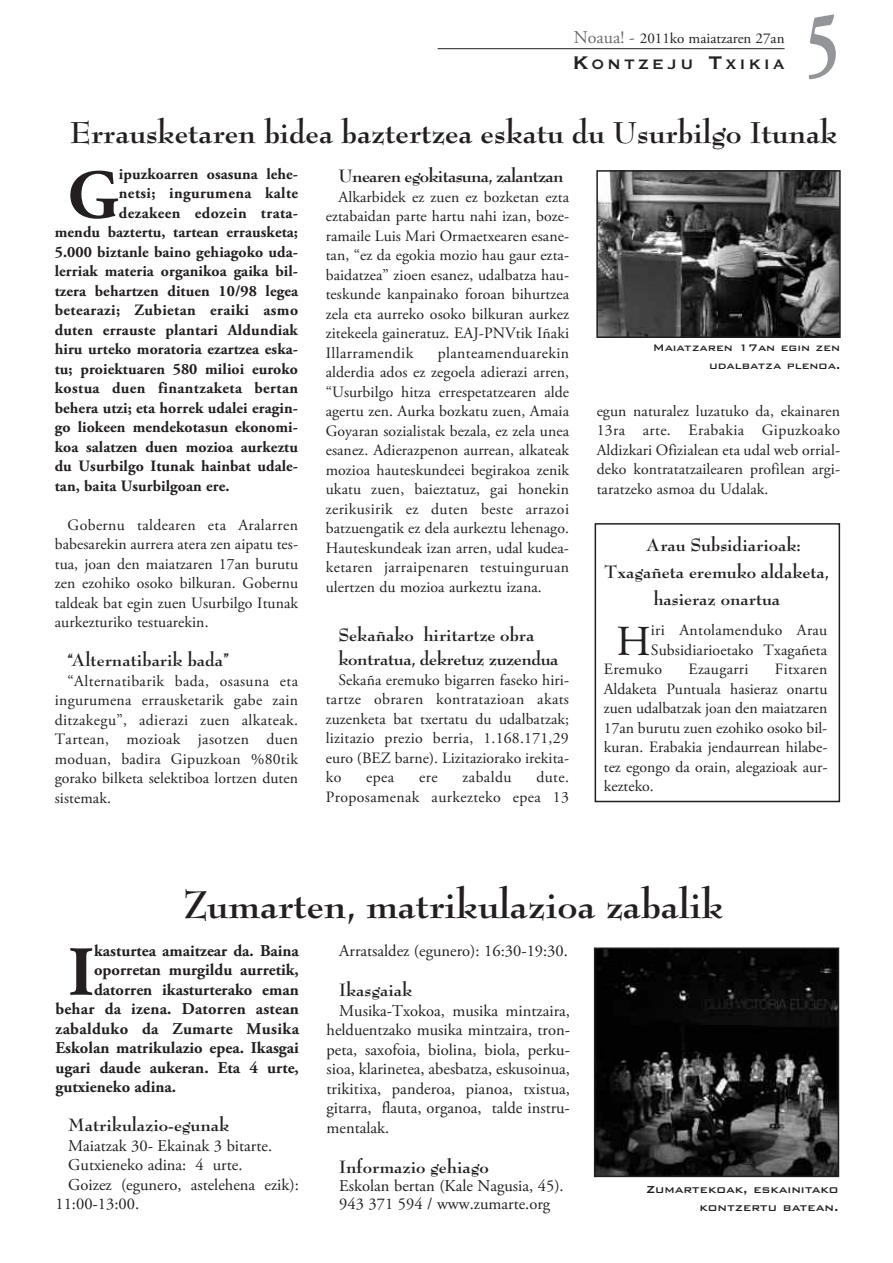
<style>
.page{position:relative;width:893px;height:1263px;background:#fff}
.page>*{position:absolute;margin:0;border:0;box-sizing:border-box;transform-origin:0 0}
.t1{font:700 90px "Adobe Garamond Pro";color:#939598;scale:.7 1}
.t2{font:700 70.2px "Adobe Garamond Pro";color:#231f20}
.t3{font:700 69.45px "Adobe Garamond Pro";color:#231f20}
.t4{font:42.6px "Adobe Garamond Pro";color:#231f20}
.t5{font:700 42px "Bernhard Modern";color:#231f20}
.t6{font:700 33px "Bernhard Modern";color:#231f20}
.t7{font:700 19.5px/24px "Bernhard Modern";color:#231f20}
.t8{font:700 19.5px "Bernhard Modern";letter-spacing:-.035em;color:#231f20}
.t9{font:700 18px "Copperplate Gothic BT";letter-spacing:.17em;color:#231f20}
.t10{font:16.5px/19.5px "Adobe Garamond Pro";color:#231f20;text-align:justify}
.t11{font:700 16.5px "Adobe Garamond Pro";color:#231f20}
.t12{font:700 16.5px "Adobe Garamond Pro";letter-spacing:.02em;color:#231f20}
.t13{font:15.75px/19.5px "Adobe Garamond Pro";letter-spacing:.005em;color:#231f20;text-align:justify}
.t14{font:700 15.75px "Adobe Garamond Pro";letter-spacing:.005em;color:#231f20}
.t15{font:700 15.75px "Adobe Garamond Pro";letter-spacing:.025em;color:#231f20}
.t16{font:15.75px/19.5px "Adobe Garamond Pro";letter-spacing:.025em;color:#231f20;text-align:right}
.t17{font:15px "Adobe Garamond Pro";color:#231f20}
.t18{font:500 13.5px/18px "Bank Gothic BT";color:#231f20;text-align:right}
.t19{font:500 12.75px/18px "Bank Gothic BT";color:#231f20;text-align:right}
.s1{font-size:18px;color:#6c6d70}
.s2{font-size:24px}
</style>
<div class="page">
<hr style="left:438px;top:48px;width:346px;height:1px;background:#231f20">
<img style="left:597px;top:950px;width:239px;height:224px">
<div style="left:594px;top:947px;width:245px;height:230px;border:2px solid #231f20"></div>
<div style="left:595px;top:523px;width:245px;height:279px;border:2px solid #231f20"></div>
<img style="left:599px;top:173px;width:239px;height:162px">
<div style="left:596px;top:170px;width:245px;height:168px;border:2px solid #231f20"></div>
<p class="t17" style="left:574px;top:33px;width:212px"><span class="s1">Noaua! -</span> 2011ko maiatzaren 27an</p>
<p class="t9" style="left:572px;top:52px;width:214px"><span class="s2">K</span>ONTZEJU <span class="s2">T</span>XIKIA</p>
<h1 class="t1" style="left:806px;top:9px;width:48px">5</h1>
<h3 class="t6" style="left:70px;top:118px;width:768px">Errausketaren bidea baztertzea eskatu du Usurbilgo Itunak</h3>
<h3 class="t3" style="left:68px;top:168px;width:53px">G</h3>
<p class="t14" style="left:119px;top:167px;width:181px">ipuzkoarren osasuna lehe-</p>
<p class="t8" style="left:338px;top:167px;width:227px">Unearen egokitasuna, zalantzan</p>
<p class="t13" style="left:326px;top:188px;width:245px;text-indent:13px">Alkarbidek ez zuen ez bozketan ezta eztabaidan parte hartu nahi izan, boze&shy;ramaile Luis Mari Ormaetxearen esane&shy;tan, “ez da egokia mozio hau gaur ezta&shy;baidatzea” zioen esanez, udalbatza hau&shy;teskunde kanpainako foroan bihurtzea zela eta aurreko osoko bilkuran aurkez zitekeela gaineratuz. EAJ-PNVtik Iñaki Illarramendik</p>
<p class="t15" style="left:119px;top:187px;width:181px">netsi; ingurumena kalte</p>
<p class="t15" style="left:119px;top:206px;width:181px">dezakeen edozein trata-</p>
<p class="t14" style="left:55px;top:226px;width:245px">mendu baztertu, tartean errausketa;</p>
<p class="t14" style="left:55px;top:245px;width:245px">5.000 biztanle baino gehiagoko uda-</p>
<p class="t14" style="left:55px;top:265px;width:245px">lerriak materia organikoa gaika bil-</p>
<p class="t14" style="left:55px;top:284px;width:245px">tzera behartzen dituen 10/98 legea</p>
<p class="t15" style="left:55px;top:304px;width:245px">betearazi; Zubietan eraiki asmo</p>
<p class="t14" style="left:55px;top:323px;width:245px">duten errauste plantari Aldundiak</p>
<p class="t14" style="left:55px;top:343px;width:245px">hiru urteko moratoria ezartzea eska-</p>
<p class="t14" style="left:55px;top:362px;width:245px">tu; proiektuaren 580 milioi euroko</p>
<p class="t15" style="left:55px;top:382px;width:245px">kostua duen finantzaketa bertan</p>
<p class="t14" style="left:55px;top:401px;width:245px">behera utzi; eta horrek udalei eragin-</p>
<p class="t14" style="left:55px;top:421px;width:245px">go liokeen mendekotasun ekonomi-</p>
<p class="t14" style="left:55px;top:440px;width:245px">koa salatzen duen mozioa aurkeztu</p>
<p class="t14" style="left:55px;top:460px;width:245px">du Usurbilgo Itunak hainbat udale-</p>
<p class="t14" style="left:55px;top:479px;width:176px">tan, baita Usurbilgoan ere.</p>
<p class="t13" style="left:55px;top:516px;width:245px;text-indent:13px">Gobernu taldearen eta Aralarren babesarekin aurrera atera zen aipatu tes&shy;tua, joan den maiatzaren 17an burutu zen ezohiko osoko bilkuran. Gobernu taldeak bat egin zuen Usurbilgo Itunak aurkezturiko testuarekin.</p>
<p class="t7" style="left:68px;top:649px;width:163px">“Alternatibarik bada”</p>
<p class="t13" style="left:55px;top:672px;width:245px;text-indent:13px">“Alternatibarik bada, osasuna eta ingurumena errausketarik gabe zain ditzakegu”, adierazi zuen alkateak.<br>Tartean, mozioak jasotzen duen moduan, badira Gipuzkoan %80tik gorako bilketa selektiboa lortzen duten sistemak.</p>
<p class="t19" style="left:653px;top:338px;width:189px">Maiatzaren 17an egin zen udalbatza plenoa.</p>
<p class="t13" style="left:326px;top:344px;width:245px;text-indent:112px">planteamenduarekin alderdia ados ez zegoela adierazi arren, “Usurbilgo hitza errespetatzearen alde agertu zen. Aurka bozkatu zuen, Amaia Goyaran sozialistak bezala, ez zela unea esanez. Adierazpenon aurrean, alkateak mozioa hauteskundeei begirakoa zenik ukatu zuen, baieztatuz, gai honekin zerikusirik ez duten beste arrazoi batzuengatik ez dela aurkeztu lehenago.<br>Hauteskundeak izan arren, udal kudea&shy;ketaren jarraipenaren testuinguruan ulertzen du mozioa aurkeztu izana.</p>
<p class="t7" style="left:338px;top:624px;width:222px">Sekañako hiritartze obra kontratua, dekretuz zuzendua</p>
<p class="t13" style="left:326px;top:671px;width:245px;text-indent:13px">Sekaña eremuko bigarren faseko hiri&shy;tartze obraren kontratazioan akats zuzenketa bat txertatu du udalbatzak; lizitazio prezio berria, 1.168.171,29 euro (BEZ barne). Lizitaziorako irekita&shy;ko</p>
<p class="t13" style="left:597px;top:402px;width:245px">egun naturalez luzatuko da, ekainaren 13ra arte. Erabakia Gipuzkoako Aldizkari Ofizialean eta udal web orrial&shy;deko kontratatzailearen profilean argi&shy;taratzeko asmoa du Udalak.</p>
<p class="t7" style="left:645px;top:533px;width:157px">Arau Subsidiarioak:</p>
<p class="t7" style="left:604px;top:560px;width:226px">Txagañeta eremuko aldaketa,</p>
<p class="t7" style="left:653px;top:587px;width:128px">hasieraz onartua</p>
<h3 class="t4" style="left:617px;top:624px;width:36px">H</h3>
<p class="t13" style="left:651px;top:622px;width:178px">iri Antolamenduko Arau</p>
<p class="t13" style="left:651px;top:641px;width:178px">Subsidiarioetako Txagañeta</p>
<p class="t13" style="left:604px;top:661px;width:60px">Eremuko</p>
<p class="t13" style="left:688px;top:661px;width:61px">Ezaugarri</p>
<p class="t13" style="left:604px;top:661px;width:225px;text-indent:171px">Fitxaren Aldaketa Puntuala hasieraz onartu zuen udalbatzak joan den maiatzaren 17an burutu zuen ezohiko osoko bil&shy;kuran. Erabakia jendaurrean hilabe&shy;tez egongo da orain, alegazioak aur&shy;kezteko.</p>
<p class="t16" style="left:326px;top:769px;width:245px">dute.<br>Proposamenak aurkezteko epea 13</p>
<p class="t13" style="left:366px;top:769px;width:30px">epea</p>
<p class="t13" style="left:419px;top:769px;width:20px">ere</p>
<p class="t16" style="left:463px;top:769px;width:50px">zabaldu</p>
<h3 class="t5" style="left:183px;top:886px;width:542px">Zumarten, matrikulazioa zabalik</h3>
<h2 class="t2" style="left:68px;top:945px;width:28px">I</h2>
<p class="t11" style="left:94px;top:944px;width:206px">kasturtea amaitzear da. Baina</p>
<p class="t11" style="left:94px;top:963px;width:206px">oporretan murgildu aurretik,</p>
<p class="t11" style="left:94px;top:983px;width:206px">datorren ikasturterako eman</p>
<p class="t11" style="left:55px;top:1002px;width:245px">behar da izena. Datorren astean</p>
<p class="t12" style="left:55px;top:1022px;width:245px">zabalduko da Zumarte Musika</p>
<p class="t11" style="left:55px;top:1041px;width:245px">Eskolan matrikulazio epea. Ikasgai</p>
<p class="t11" style="left:55px;top:1061px;width:245px">ugari daude aukeran. Eta 4 urte,</p>
<p class="t11" style="left:55px;top:1080px;width:122px">gutxieneko adina.</p>
<p class="t7" style="left:68px;top:1113px;width:163px">Matrikulazio-egunak</p>
<p class="t10" style="left:68px;top:1137px;width:205px">Maiatzak 30- Ekainak 3 bitarte.</p>
<p class="t10" style="left:68px;top:1157px;width:176px">Gutxieneko adina: 4 urte.</p>
<p class="t10" style="left:68px;top:1176px;width:232px">Goizez (egunero, astelehena ezik):</p>
<p class="t10" style="left:55px;top:1196px;width:85px">11:00-13:00.</p>
<p class="t10" style="left:339px;top:942px;width:230px">Arratsaldez (egunero): 16:30-19:30.</p>
<p class="t7" style="left:339px;top:978px;width:74px">Ikasgaiak</p>
<p class="t10" style="left:326px;top:1002px;width:245px;text-indent:13px">Musika-Txokoa, musika mintzaira, helduentzako musika mintzaira, tron&shy;peta, saxofoia, biolina, biola, perku&shy;sioa, klarinetea, abesbatza, eskusoinua, trikitixa, panderoa, pianoa, txistua, gitarra, flauta, organoa, talde instru&shy;mentalak.</p>
<p class="t7" style="left:339px;top:1155px;width:151px">Informazio gehiago</p>
<p class="t10" style="left:339px;top:1178px;width:226px;line-height:18px">Eskolan bertan (Kale Nagusia, 45).<br>943 371 594 / www.zumarte.org</p>
<p class="t18" style="left:646px;top:1179px;width:194px">Zumartekoak, eskainitako kontzertu batean.</p>
</div>
